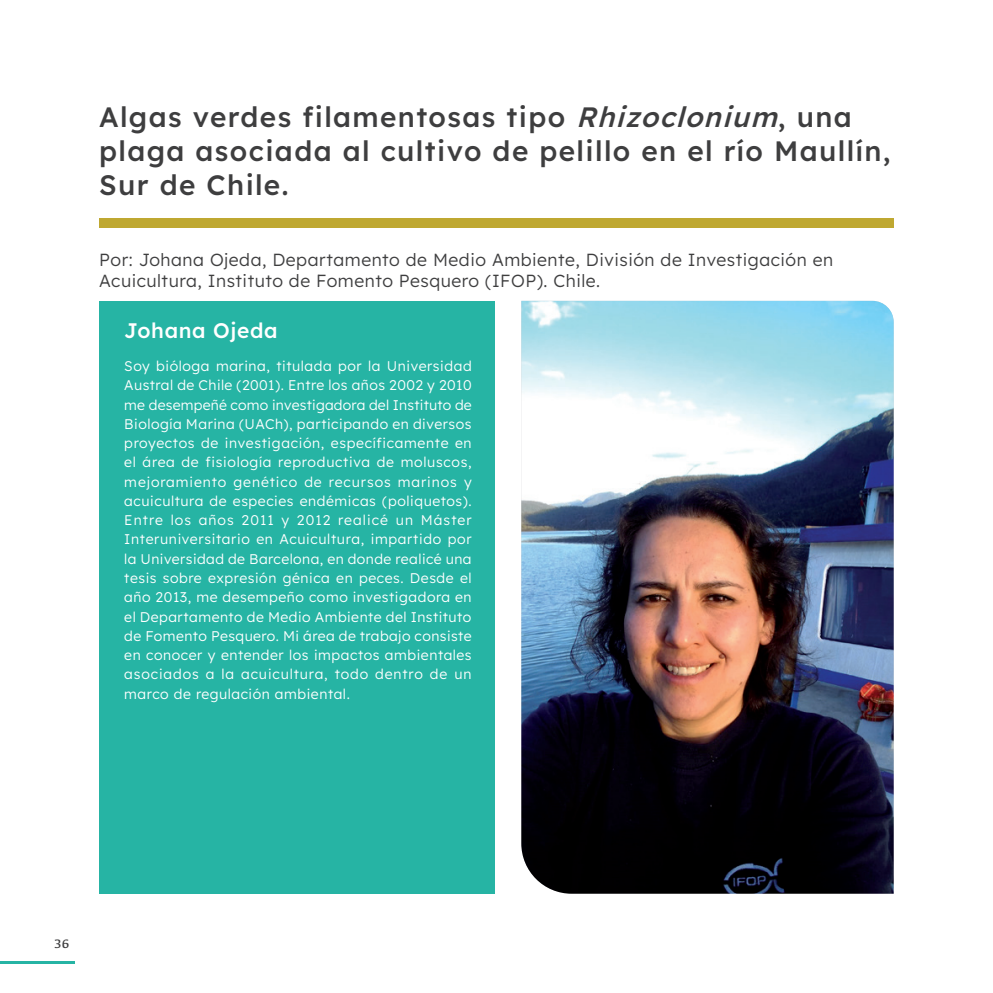
<style>
.page{position:relative;width:993px;height:993px;background:#fff}
.page>*{position:absolute;margin:0;border:0;box-sizing:border-box;transform-origin:0 0}
.t1{font:500 28px/33.6px "Lexend Deca";letter-spacing:.05em;color:#3e3e3f}
.t2{font:500 21px "Lexend Deca";letter-spacing:.03em;color:#fff}
.t3{font:300 17.5px/21px "Lexend Deca";letter-spacing:.03em;color:#3e3e3f}
.t4{font:300 14px/19.2px "Lexend Deca";letter-spacing:.04em;color:#fff;text-align:justify}
.t5{font:12.6px "Kefa";color:#3e3e3f}
.s1{font-style:italic}
</style>
<div class="page">
<hr style="left:0;top:960px;width:74px;height:2px;background:#26b4a4">
<div style="left:99px;top:301px;width:395px;height:592px;background:#26b4a4"></div>
<div style="left:99px;top:218px;width:794px;height:9px;background:#bfa831"></div>
<img style="left:521px;top:301px;width:372px;height:592px">
<h1 class="t1" style="left:99px;top:99px;width:792px">Algas verdes filamentosas tipo <span class="s1">Rhizoclonium</span>, una plaga asociada al cultivo de pelillo en el río Maullín,<br>Sur de Chile.</h1>
<p class="t3" style="left:99px;top:248px;width:735px">Por: Johana Ojeda, Departamento de Medio Ambiente, División de Investigación en<br>Acuicultura, Instituto de Fomento Pesquero (IFOP). Chile.</p>
<h2 class="t2" style="left:124px;top:315px;width:155px">Johana Ojeda</h2>
<p class="t4" style="left:124px;top:355px;width:349px">Soy bióloga marina, titulada por la Universidad Austral de Chile (2001). Entre los años 2002 y 2010 me desempeñé como investigadora del Instituto de Biología Marina (UACh), participando en diversos proyectos de investigación, específicamente en el área de fisiología reproductiva de moluscos, mejoramiento genético de recursos marinos y acuicultura de especies endémicas (poliquetos).<br>Entre los años 2011 y 2012 realicé un Máster Interuniversitario en Acuicultura, impartido por la Universidad de Barcelona, en donde realicé una tesis sobre expresión génica en peces. Desde el año 2013, me desempeño como investigadora en el Departamento de Medio Ambiente del Instituto de Fomento Pesquero. Mi área de trabajo consiste en conocer y entender los impactos ambientales asociados a la acuicultura, todo dentro de un marco de regulación ambiental.</p>
<p class="t5" style="left:54px;top:935px;width:17px">36</p>
</div>
